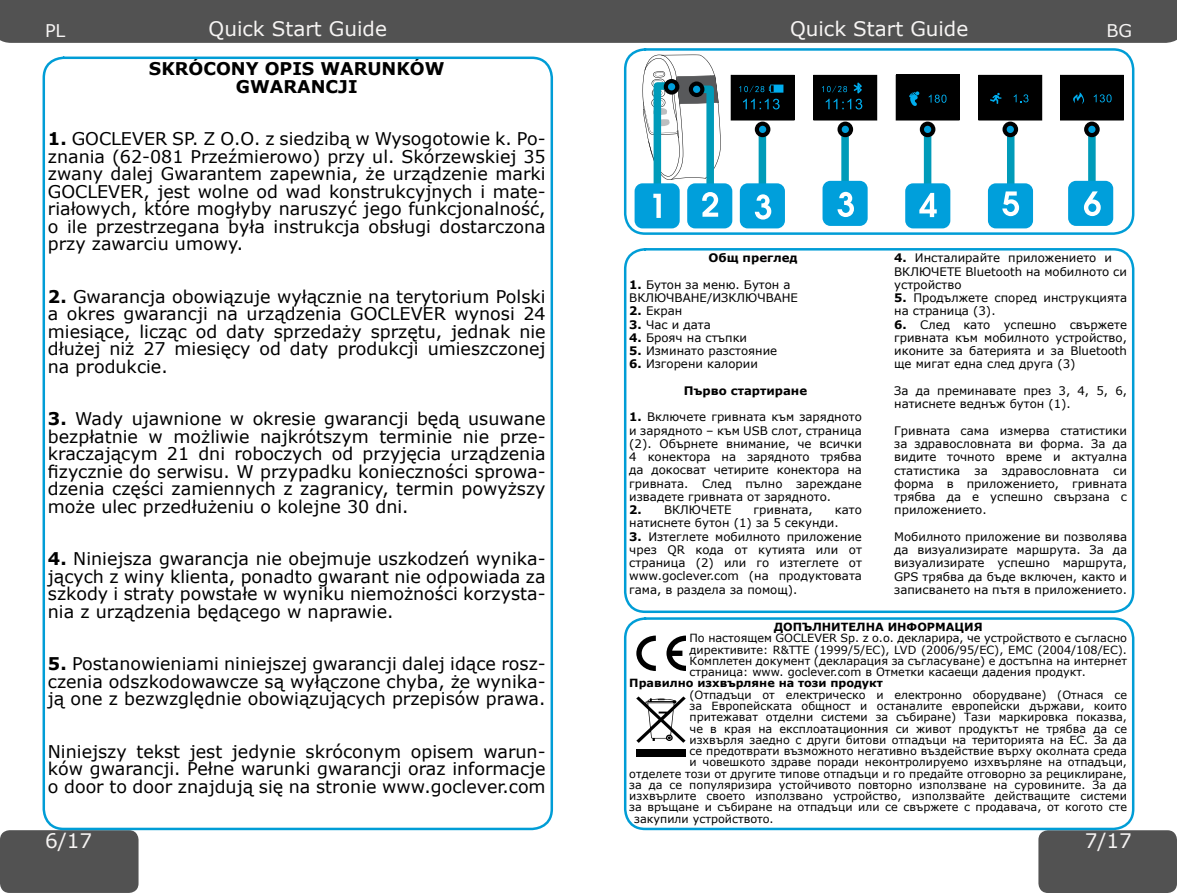
<style>
.page{position:relative;width:1177px;height:893px;background:#fff}
.page>*{position:absolute;margin:0;border:0;box-sizing:border-box;transform-origin:0 0}
.t1{font:20px "Verdana";color:#f6f4f3}
.t2{font:17.5px/17.5px "Verdana";color:#000;text-align:justify}
.t3{font:700 17.5px/17.5px "Verdana";color:#000;text-align:center}
.t4{font:17.5px "Verdana";color:#f6f4f3}
.t5{font:11.75px/13.2px "Verdana";color:#000}
.t6{font:700 11.75px "Verdana";color:#000}
.t7{font:11.25px/11.2px "Verdana";color:#000;text-align:justify}
.t8{font:700 11.25px "Verdana";color:#000}
.s1{font-weight:700}
</style>
<div class="page">
<div style="left:0;top:0;width:1176px;height:43px;background:#525252"></div>
<div style="left:1038px;top:830px;width:138px;height:63px;background:#525252;border-radius:10px"></div>
<div style="left:0;top:830px;width:138px;height:63px;background:#525252;border-radius:10px"></div>
<div style="left:624px;top:617px;width:510px;height:213px;border:2px solid #009dd6;border-radius:20px"></div>
<svg style="left:636px;top:636px;width:50px;height:35px"></svg>
<div style="left:636px;top:750px;width:50px;height:7px;background:#000"></div>
<svg style="left:636px;top:696px;width:49px;height:47px"></svg>
<div style="left:624px;top:248px;width:510px;height:365px;border:2px solid #009dd6;border-radius:20px"></div>
<div style="left:758px;top:129px;width:8px;height:59px;background:#009bb9"></div>
<div style="left:841px;top:129px;width:7px;height:56px;background:#009bb9"></div>
<div style="left:923px;top:129px;width:8px;height:58px;background:#009bb9"></div>
<div style="left:1006px;top:129px;width:8px;height:56px;background:#009bb9"></div>
<div style="left:1088px;top:129px;width:7px;height:56px;background:#009bb9"></div>
<div style="left:634px;top:183px;width:45px;height:45px;background:#009fdb;border-radius:8px"></div>
<div style="left:687px;top:183px;width:45px;height:45px;background:#009fdb;border-radius:8px"></div>
<div style="left:822px;top:181px;width:45px;height:45px;background:#009fdb;border-radius:8px"></div>
<svg style="left:837px;top:192px;width:17px;height:25px"></svg>
<div style="left:739px;top:183px;width:46px;height:45px;background:#009fdb;border-radius:8px"></div>
<svg style="left:754px;top:194px;width:17px;height:26px"></svg>
<div style="left:905px;top:183px;width:45px;height:45px;background:#009fdb;border-radius:8px"></div>
<svg style="left:919px;top:193px;width:17px;height:24px"></svg>
<div style="left:987px;top:183px;width:46px;height:45px;background:#009fdb;border-radius:8px"></div>
<svg style="left:1002px;top:191px;width:17px;height:25px"></svg>
<div style="left:1068px;top:181px;width:45px;height:45px;background:#009fdb;border-radius:8px"></div>
<svg style="left:1084px;top:191px;width:16px;height:25px"></svg>
<svg style="left:642px;top:55px;width:78px;height:163px"></svg>
<svg style="left:730px;top:75px;width:64px;height:62px"></svg>
<svg style="left:813px;top:75px;width:64px;height:62px"></svg>
<svg style="left:895px;top:75px;width:64px;height:62px"></svg>
<svg style="left:978px;top:75px;width:64px;height:62px"></svg>
<svg style="left:1060px;top:75px;width:63px;height:62px"></svg>
<div style="left:624px;top:48px;width:510px;height:187px;border:2px solid #009dd6;border-radius:20px"></div>
<p class="t4" style="left:45px;top:19px;width:22px">PL</p>
<p class="t1" style="left:209px;top:15px;width:180px">Quick Start Guide</p>
<p class="t1" style="left:790px;top:15px;width:180px">Quick Start Guide</p>
<p class="t4" style="left:1106px;top:19px;width:27px">BG</p>
<p class="t3" style="left:149px;top:60px;width:297px">SKRÓCONY OPIS WARUNKÓW<br>GWARANCJI</p>
<p class="t2" style="left:48px;top:130px;width:499px"><span class="s1">1.</span> GOCLEVER SP. Z O.O. z siedzibą w Wysogotowie k. Po&shy;znania (62-081 Przeźmierowo) przy ul. Skórzewskiej 35 zwany dalej Gwarantem zapewnia, że urządzenie marki GOCLEVER, jest wolne od wad konstrukcyjnych i mate&shy;riałowych, które mogłyby naruszyć jego funkcjonalność, o ile przestrzegana była instrukcja obsługi dostarczona przy zawarciu umowy.</p>
<p class="t2" style="left:48px;top:287px;width:499px"><span class="s1">2.</span> Gwarancja obowiązuje wyłącznie na terytorium Polski a okres gwarancji na urządzenia GOCLEVER wynosi 24 miesiące, licząc od daty sprzedaży sprzętu, jednak nie dłużej niż 27 miesięcy od daty produkcji umieszczonej na produkcie.</p>
<p class="t2" style="left:48px;top:410px;width:499px"><span class="s1">3.</span> Wady ujawnione w okresie gwarancji będą usuwane bezpłatnie w możliwie najkrótszym terminie nie prze&shy;kraczającym 21 dni roboczych od przyjęcia urządzenia fizycznie do serwisu. W przypadku konieczności sprowa&shy;dzenia części zamiennych z zagranicy, termin powyższy może ulec przedłużeniu o kolejne 30 dni.</p>
<p class="t2" style="left:48px;top:550px;width:499px"><span class="s1">4.</span> Niniejsza gwarancja nie obejmuje uszkodzeń wynika&shy;jących z winy klienta, ponadto gwarant nie odpowiada za szkody i straty powstałe w wyniku niemożności korzysta&shy;nia z urządzenia będącego w naprawie.</p>
<p class="t2" style="left:48px;top:655px;width:499px"><span class="s1">5.</span> Postanowieniami niniejszej gwarancji dalej idące rosz&shy;czenia odszkodowawcze są wyłączone chyba, że wynika&shy;ją one z bezwzględnie obowiązujących przepisów prawa.</p>
<p class="t2" style="left:48px;top:742px;width:499px">Niniejszy tekst jest jedynie skróconym opisem warun&shy;ków gwarancji. Pełne warunki gwarancji oraz informacje o door to door znajdują się na stronie www.goclever.com</p>
<p class="t6" style="left:708px;top:250px;width:91px">Общ преглед</p>
<p class="t5" style="left:629px;top:278px;width:170px"><span class="s1">1.</span> Бутон за меню. Бутон а<br>ВКЛЮЧВАНЕ/ИЗКЛЮЧВАНЕ</p>
<p class="t5" style="left:629px;top:304px;width:54px"><span class="s1">2.</span> Екран</p>
<p class="t5" style="left:629px;top:318px;width:83px"><span class="s1">3.</span> Час и дата</p>
<p class="t5" style="left:629px;top:331px;width:119px"><span class="s1">4.</span> Брояч на стъпки</p>
<p class="t5" style="left:629px;top:344px;width:149px"><span class="s1">5.</span> Изминато разстояние</p>
<p class="t5" style="left:629px;top:357px;width:130px"><span class="s1">6.</span> Изгорени калории</p>
<p class="t6" style="left:684px;top:382px;width:125px">Първо стартиране</p>
<p class="t5" style="left:629px;top:410px;width:234px;text-align:justify"><span class="s1">1.</span> Включете гривната към зарядното и зарядното – към USB слот, страница (2). Обърнете внимание, че всички 4 конектора на зарядното трябва да докосват четирите конектора на гривната. След пълно зареждане извадете гривната от зарядното.</p>
<p class="t5" style="left:629px;top:503px;width:104px"><span class="s1">2.</span> ВКЛЮЧЕТЕ</p>
<p class="t5" style="left:753px;top:503px;width:61px">гривната,</p>
<p class="t5" style="left:629px;top:503px;width:234px;text-indent:206px">като натиснете бутон (1) за 5 секунди.</p>
<p class="t5" style="left:629px;top:530px;width:234px;text-align:justify"><span class="s1">3.</span> Изтеглете мобилното приложение чрез QR кода от кутията или от страница (2) или го изтеглете от www.goclever.com (на продуктовата гама, в раздела за помощ).</p>
<p class="t5" style="left:894px;top:251px;width:234px"><span class="s1">4.</span> Инсталирайте приложението и<br>ВКЛЮЧЕТЕ Bluetooth на мобилното си устройство</p>
<p class="t5" style="left:894px;top:291px;width:234px"><span class="s1">5.</span> Продължете според инструкцията на страница (3).</p>
<p class="t5" style="left:894px;top:318px;width:234px;text-align:justify"><span class="s1">6.</span> След като успешно свържете гривната към мобилното устройство, иконите за батерията и за Bluetooth ще мигат една след друга (3)</p>
<p class="t5" style="left:894px;top:384px;width:234px">За да преминавате през 3, 4, 5, 6, натиснете веднъж бутон (1).</p>
<p class="t5" style="left:894px;top:424px;width:234px;text-align:justify">Гривната сама измерва статистики за здравословната ви форма. За да видите точното време и актуална статистика за здравословната си форма в приложението, гривната трябва да е успешно свързана с приложението.</p>
<p class="t5" style="left:894px;top:530px;width:234px;text-align:justify">Мобилното приложение ви позволява да визуализирате маршрута. За да визуализирате успешно маршрута, GPS трябва да бъде включен, както и записването на пътя в приложението.</p>
<p class="t8" style="left:773px;top:619px;width:210px">ДОПЪЛНИТЕЛНА ИНФОРМАЦИЯ</p>
<p class="t7" style="left:689px;top:633px;width:439px">По настоящем GOCLEVER Sp. z o.o. декларира, че устройството е съгласно директивите: R&amp;TTE (1999/5/EC), LVD (2006/95/EC), EMC (2004/108/EC).<br>Комплетен документ (декларация за съгласуване) е достъпна на интернет страница: www. goclever.com в Отметки касаещи дадения продукт.</p>
<p class="t8" style="left:629px;top:675px;width:255px">Правилно изхвърляне на този продукт</p>
<p class="t7" style="left:689px;top:689px;width:439px">(Отпадъци от електрическо и електронно оборудване) (Отнася се</p>
<p class="t7" style="left:689px;top:700px;width:439px">за Европейската общност и останалите европейски държави, които</p>
<p class="t7" style="left:689px;top:711px;width:439px">притежават отделни системи за събиране) Тази маркировка показва,</p>
<p class="t7" style="left:689px;top:723px;width:439px">че в края на експлоатационния си живот продуктът не трябва да се</p>
<p class="t7" style="left:689px;top:734px;width:439px">изхвърля заедно с други битови отпадъци на територията на ЕС. За да</p>
<p class="t7" style="left:689px;top:745px;width:439px">се предотврати възможното негативно въздействие върху околната среда</p>
<p class="t7" style="left:689px;top:756px;width:439px">и човешкото здраве поради неконтролируемо изхвърляне на отпадъци,</p>
<p class="t7" style="left:629px;top:768px;width:499px">отделете този от другите типове отпадъци и го предайте отговорно за рециклиране,</p>
<p class="t7" style="left:629px;top:779px;width:499px">за да се популяризира устойчивото повторно използване на суровините. За да</p>
<p class="t7" style="left:629px;top:790px;width:499px">изхвърлите своето използвано устройство, използвайте действащите системи</p>
<p class="t7" style="left:629px;top:801px;width:499px">за връщане и събиране на отпадъци или се свържете с продавача, от когото сте</p>
<p class="t7" style="left:634px;top:813px;width:141px">закупили устройството.</p>
<p class="t1" style="left:45px;top:827px;width:49px">6/17</p>
<p class="t1" style="left:1084px;top:827px;width:49px">7/17</p>
</div>
